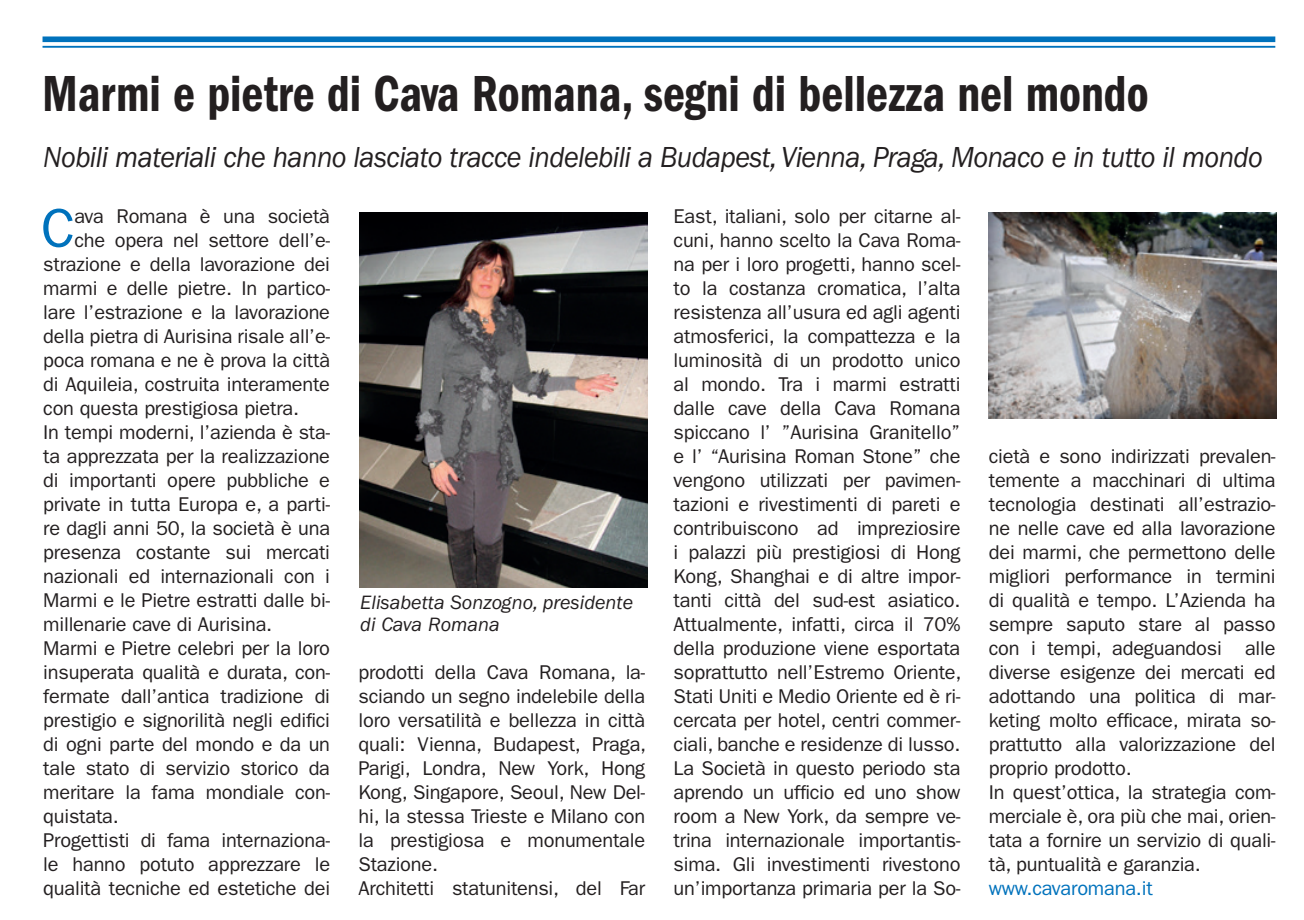
<style>
.page{position:relative;width:1304px;height:920px;background:#fff}
.page>*{position:absolute;margin:0;border:0;box-sizing:border-box;transform-origin:0 0}
.t1{font:55px "ITC Franklin Gothic Std";color:#0072bc}
.t2{font:52.5px "ITC Franklin Gothic Std Dm Cd";color:#231f20;scale:.91 1}
.t3{font:italic 30px "ITC Franklin Gothic Std";letter-spacing:-.02em;color:#231f20;scale:.94 1}
.t4{font:20px/24px "ITC Franklin Gothic Std";letter-spacing:-.01em;color:#231f20}
.t5{font:italic 20px/22.5px "ITC Franklin Gothic Std";color:#231f20}
.t6{font:20px "ITC Franklin Gothic Std";letter-spacing:-.01em;color:#0072bc}
</style>
<div class="page">
<div style="left:43px;top:36px;width:1232px;height:6px;background:#0072bc"></div>
<hr style="left:43px;top:46px;width:1232px;height:2px;background:#0072bc">
<img style="left:988px;top:212px;width:288px;height:207px">
<img style="left:360px;top:212px;width:288px;height:376px">
<h2 class="t2" style="left:42px;top:64px;width:1217px">Marmi e pietre di Cava Romana, segni di bellezza nel mondo</h2>
<h3 class="t3" style="left:43px;top:141px;width:1298px">Nobili materiali che hanno lasciato tracce indelebili a Budapest, Vienna, Praga, Monaco e in tutto il mondo</h3>
<h1 class="t1" style="left:41px;top:197px;width:36px">C</h1>
<p class="t4" style="left:75px;top:204px;width:257px">ava Romana è una società</p>
<p class="t4" style="left:75px;top:228px;width:257px">che opera nel settore dell’e-</p>
<p class="t4" style="left:43px;top:252px;width:288px">strazione e della lavorazione dei</p>
<p class="t4" style="left:43px;top:276px;width:288px">marmi e delle pietre. In partico-</p>
<p class="t4" style="left:43px;top:300px;width:288px">lare l’estrazione e la lavorazione</p>
<p class="t4" style="left:43px;top:324px;width:288px">della pietra di Aurisina risale all’e-</p>
<p class="t4" style="left:43px;top:348px;width:288px">poca romana e ne è prova la città</p>
<p class="t4" style="left:43px;top:372px;width:288px">di Aquileia, costruita interamente</p>
<p class="t4" style="left:43px;top:396px;width:257px">con questa prestigiosa pietra.</p>
<p class="t4" style="left:43px;top:420px;width:288px">In tempi moderni, l’azienda è sta-</p>
<p class="t4" style="left:43px;top:444px;width:288px">ta apprezzata per la realizzazione</p>
<p class="t4" style="left:43px;top:468px;width:288px">di importanti opere pubbliche e</p>
<p class="t4" style="left:43px;top:492px;width:288px">private in tutta Europa e, a parti-</p>
<p class="t4" style="left:43px;top:516px;width:288px">re dagli anni 50, la società è una</p>
<p class="t4" style="left:43px;top:540px;width:288px">presenza costante sui mercati</p>
<p class="t4" style="left:43px;top:564px;width:288px">nazionali ed internazionali con i</p>
<p class="t4" style="left:43px;top:588px;width:288px">Marmi e le Pietre estratti dalle bi-</p>
<p class="t4" style="left:43px;top:612px;width:230px">millenarie cave di Aurisina.</p>
<p class="t4" style="left:43px;top:636px;width:288px">Marmi e Pietre celebri per la loro</p>
<p class="t4" style="left:43px;top:660px;width:288px">insuperata qualità e durata, con-</p>
<p class="t4" style="left:43px;top:684px;width:288px">fermate dall’antica tradizione di</p>
<p class="t4" style="left:43px;top:708px;width:288px">prestigio e signorilità negli edifici</p>
<p class="t4" style="left:43px;top:732px;width:288px">di ogni parte del mondo e da un</p>
<p class="t4" style="left:43px;top:756px;width:288px">tale stato di servizio storico da</p>
<p class="t4" style="left:43px;top:780px;width:288px">meritare la fama mondiale con-</p>
<p class="t4" style="left:43px;top:804px;width:77px">quistata.</p>
<p class="t4" style="left:43px;top:828px;width:288px">Progettisti di fama internaziona-</p>
<p class="t4" style="left:43px;top:852px;width:288px">le hanno potuto apprezzare le</p>
<p class="t4" style="left:43px;top:876px;width:288px">qualità tecniche ed estetiche dei</p>
<p class="t5" style="left:360px;top:591px;width:274px">Elisabetta Sonzogno, presidente di Cava Romana</p>
<p class="t4" style="left:358px;top:660px;width:289px">prodotti della Cava Romana, la&shy;sciando un segno indelebile della loro versatilità e bellezza in città quali: Vienna, Budapest, Praga,<br>Parigi, Londra, New York, Hong<br>Kong, Singapore, Seoul, New Del&shy;hi, la stessa Trieste e Milano con la prestigiosa e monumentale<br>Stazione.<br>Architetti statunitensi, del Far</p>
<p class="t4" style="left:673px;top:204px;width:289px;text-align:justify">East, italiani, solo per citarne al&shy;cuni, hanno scelto la Cava Roma&shy;na per i loro progetti, hanno scel&shy;to la costanza cromatica, l’alta resistenza all’usura ed agli agenti atmosferici, la compattezza e la luminosità di un prodotto unico al mondo. Tra i marmi estratti dalle cave della Cava Romana spiccano l’ ”Aurisina Granitello” e l’ “Aurisina Roman Stone” che vengono utilizzati per pavimen&shy;tazioni e rivestimenti di pareti e contribuiscono ad impreziosire i palazzi più prestigiosi di Hong Kong, Shanghai e di altre impor&shy;tanti città del sud-est asiatico.<br>Attualmente, infatti, circa il 70% della produzione viene esportata soprattutto nell’Estremo Oriente, Stati Uniti e Medio Oriente ed è ri&shy;cercata per hotel, centri commer&shy;ciali, banche e residenze di lusso.<br>La Società in questo periodo sta aprendo un ufficio ed uno show room a New York, da sempre ve&shy;trina internazionale importantis&shy;sima. Gli investimenti rivestono un’importanza primaria per la So-</p>
<p class="t4" style="left:988px;top:444px;width:288px">cietà e sono indirizzati prevalen&shy;temente a macchinari di ultima tecnologia destinati all’estrazio&shy;ne nelle cave ed alla lavorazione dei marmi, che permettono delle migliori performance in termini di qualità e tempo. L’Azienda ha sempre saputo stare al passo con i tempi, adeguandosi alle diverse esigenze dei mercati ed adottando una politica di mar&shy;keting molto efficace, mirata so&shy;prattutto alla valorizzazione del proprio prodotto.<br>In quest’ottica, la strategia com&shy;merciale è, ora più che mai, orien&shy;tata a fornire un servizio di quali&shy;tà, puntualità e garanzia.</p>
<p class="t6" style="left:988px;top:877px;width:165px">www.cavaromana.it</p>
</div>
